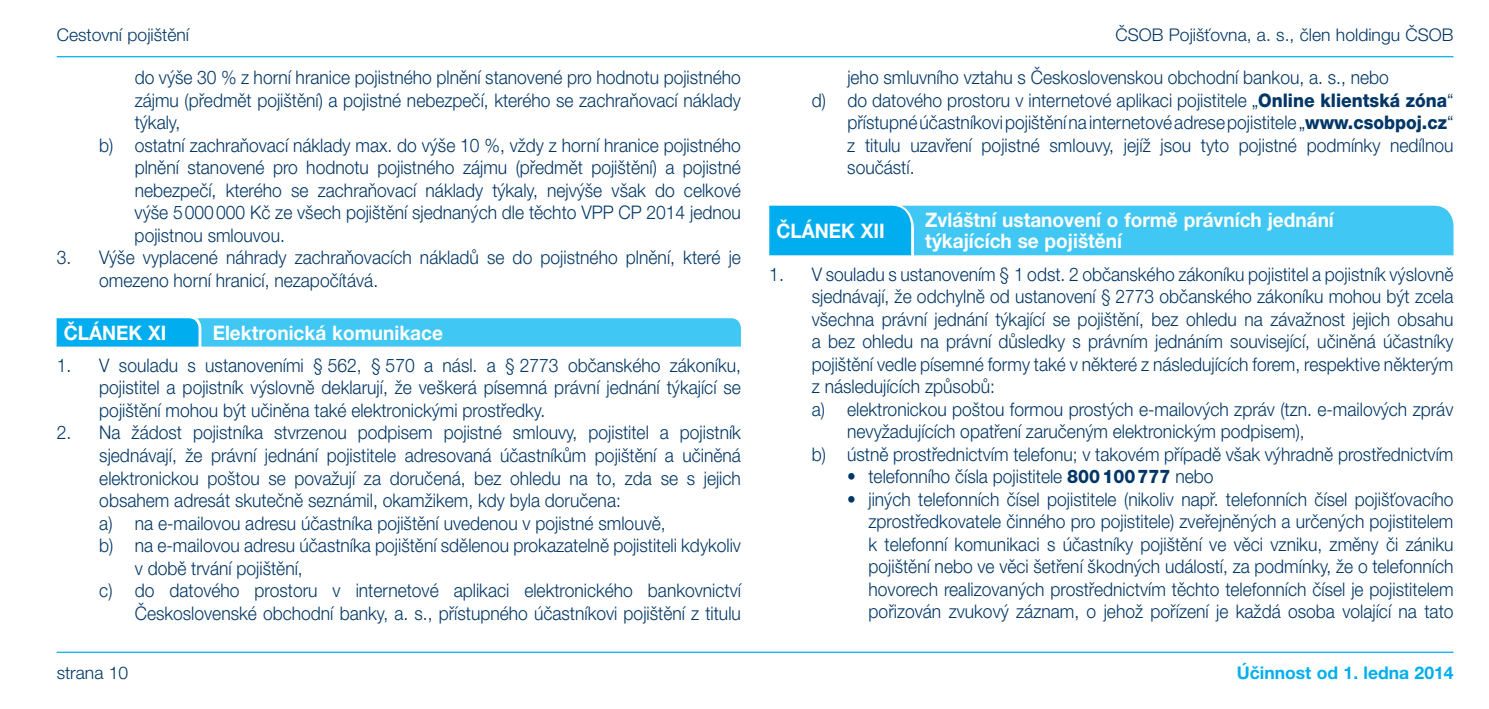
<style>
.page{position:relative;width:1489px;height:709px;background:#fff}
.page>*{position:absolute;margin:0;border:0;box-sizing:border-box;transform-origin:0 0}
.t1{font:700 20px/21.2px "Helvetica Neue LT Pro";color:#fff;scale:.95 1}
.t2{font:300 18.75px/22.5px "Helvetica Neue LT Pro";color:#003667;text-align:justify;scale:.93 1}
.t3{font:300 17.5px "Helvetica Neue LT Pro";color:#003667}
.t4{font:700 17.5px "Helvetica Neue LT Pro";color:#00aeef}
.s1{font-weight:800}
</style>
<div class="page">
<hr style="left:57px;top:651px;width:1396px;height:2px;background:#00aeef">
<hr style="left:57px;top:56px;width:1396px;height:1px;background:#00aeef">
<svg style="left:57px;top:318px;width:684px;height:29px;background:#37c3f3"></svg>
<svg style="left:769px;top:205px;width:684px;height:51px;background:#39c3f3"></svg>
<p class="t3" style="left:57px;top:24px;width:134px">Cestovní pojištění</p>
<p class="t3" style="left:1115px;top:24px;width:339px">ČSOB Pojišťovna, a. s., člen holdingu ČSOB</p>
<p class="t2" style="left:135px;top:66px;width:653px">do výše 30 % z horní hranice pojistného plnění stanovené pro hodnotu pojistného</p>
<p class="t2" style="left:135px;top:88px;width:653px">zájmu (předmět pojištění) a pojistné nebezpečí, kterého se zachraňovací náklady</p>
<p class="t2" style="left:135px;top:111px;width:50px">týkaly,</p>
<p class="t2" style="left:99px;top:133px;width:691px">b) ostatní zachraňovací náklady max. do výše 10 %, vždy z horní hranice pojistného</p>
<p class="t2" style="left:135px;top:156px;width:653px">plnění stanovené pro hodnotu pojistného zájmu (předmět pojištění) a pojistné</p>
<p class="t2" style="left:135px;top:178px;width:653px">nebezpečí, kterého se zachraňovací náklady týkaly, nejvýše však do celkové</p>
<p class="t2" style="left:135px;top:201px;width:653px">výše 5000000 Kč ze všech pojištění sjednaných dle těchto VPP CP 2014 jednou</p>
<p class="t2" style="left:135px;top:223px;width:159px">pojistnou smlouvou.</p>
<p class="t2" style="left:99px;top:246px;width:691px;text-indent:-43px">3. Výše vyplacené náhrady zachraňovacích nákladů se do pojistného plnění, které je omezeno horní hranicí, nezapočítává.</p>
<p class="t1" style="left:64px;top:321px;width:109px">ČLÁNEK XI</p>
<p class="t1" style="left:213px;top:321px;width:244px">Elektronická komunikace</p>
<p class="t2" style="left:99px;top:353px;width:691px;text-indent:-43px">1. V souladu s ustanoveními § 562, § 570 a násl. a § 2773 občanského zákoníku, pojistitel a pojistník výslovně deklarují, že veškerá písemná právní jednání týkající se pojištění mohou být učiněna také elektronickými prostředky.</p>
<p class="t2" style="left:57px;top:421px;width:737px">2. Na žádost pojistníka stvrzenou podpisem pojistné smlouvy, pojistitel a pojistník</p>
<p class="t2" style="left:99px;top:443px;width:691px">sjednávají, že právní jednání pojistitele adresovaná účastníkům pojištění a učiněná</p>
<p class="t2" style="left:99px;top:466px;width:691px">elektronickou poštou se považují za doručená, bez ohledu na to, zda se s jejich</p>
<p class="t2" style="left:99px;top:488px;width:562px">obsahem adresát skutečně seznámil, okamžikem, kdy byla doručena:</p>
<p class="t2" style="left:99px;top:511px;width:610px">a) na e-mailovou adresu účastníka pojištění uvedenou v pojistné smlouvě,</p>
<p class="t2" style="left:99px;top:533px;width:691px">b) na e-mailovou adresu účastníka pojištění sdělenou prokazatelně pojistiteli kdykoliv</p>
<p class="t2" style="left:135px;top:556px;width:182px">v době trvání pojištění,</p>
<p class="t2" style="left:99px;top:578px;width:691px">c) do datového prostoru v internetové aplikaci elektronického bankovnictví</p>
<p class="t2" style="left:135px;top:601px;width:653px">Československé obchodní banky, a. s. , přístupného účastníkovi pojištění z titulu</p>
<p class="t2" style="left:847px;top:66px;width:584px">jeho smluvního vztahu s Československou obchodní bankou, a. s. , nebo</p>
<p class="t2" style="left:811px;top:88px;width:691px">d) do datového prostoru v internetové aplikaci pojistitele „<span class="s1">Online klientská zóna</span>“</p>
<p class="t2" style="left:847px;top:111px;width:653px">přístupnéúčastníkovipojištěnína internetovéadresepojistitele„<span class="s1">www.csobpoj.cz</span>“</p>
<p class="t2" style="left:847px;top:133px;width:653px">z titulu uzavření pojistné smlouvy, jejíž jsou tyto pojistné podmínky nedílnou</p>
<p class="t2" style="left:847px;top:156px;width:70px">součástí.</p>
<p class="t1" style="left:776px;top:219px;width:115px">ČLÁNEK XII</p>
<p class="t1" style="left:925px;top:209px;width:431px">Zvláštní ustanovení o formě právních jednání týkajících se pojištění</p>
<p class="t2" style="left:769px;top:262px;width:737px">1. V souladu s ustanovením § 1 odst. 2 občanského zákoníku pojistitel a pojistník výslovně</p>
<p class="t2" style="left:811px;top:285px;width:691px">sjednávají, že odchylně od ustanovení § 2773 občanského zákoníku mohou být zcela</p>
<p class="t2" style="left:811px;top:307px;width:691px">všechna právní jednání týkající se pojištění, bez ohledu na závažnost jejich obsahu</p>
<p class="t2" style="left:811px;top:330px;width:691px">a bez ohledu na právní důsledky s právním jednáním související, učiněná účastníky</p>
<p class="t2" style="left:811px;top:352px;width:691px">pojištění vedle písemné formy také v některé z následujících forem, respektive některým</p>
<p class="t2" style="left:811px;top:375px;width:198px">z následujících způsobů:</p>
<p class="t2" style="left:811px;top:397px;width:691px">a) elektronickou poštou formou prostých e-mailových zpráv (tzn. e-mailových zpráv</p>
<p class="t2" style="left:847px;top:420px;width:493px">nevyžadujících opatření zaručeným elektronickým podpisem),</p>
<p class="t2" style="left:811px;top:442px;width:691px">b) ústně prostřednictvím telefonu; v takovém případě však výhradně prostřednictvím</p>
<p class="t2" style="left:847px;top:465px;width:395px">• telefonního čísla pojistitele <span class="s1">800100777</span> nebo</p>
<p class="t2" style="left:868px;top:487px;width:630px;text-indent:-21px">• jiných telefonních čísel pojistitele (nikoliv např. telefonních čísel pojišťovacího zprostředkovatele činného pro pojistitele) zveřejněných a určených pojistitelem k telefonní komunikaci s účastníky pojištění ve věci vzniku, změny či zániku pojištění nebo ve věci šetření škodných událostí, za podmínky, že o telefonních hovorech realizovaných prostřednictvím těchto telefonních čísel je pojistitelem pořizován zvukový záznam, o jehož pořízení je každá osoba volající na tato</p>
<p class="t3" style="left:57px;top:662px;width:73px">strana 10</p>
<p class="t4" style="left:1236px;top:662px;width:218px">Účinnost od 1. ledna 2014</p>
</div>
